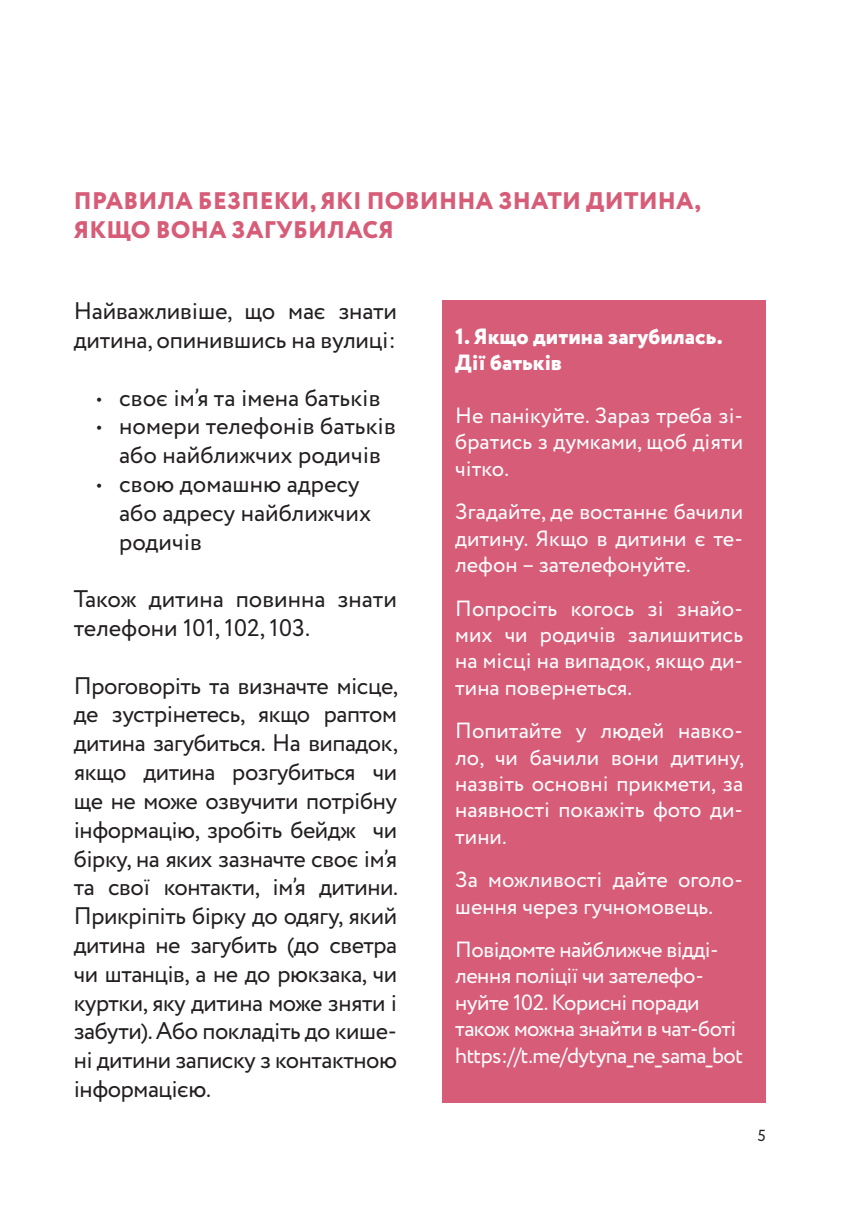
<style>
.page{position:relative;width:868px;height:1225px;background:#fff}
.page>*{position:absolute;margin:0;border:0;box-sizing:border-box;transform-origin:0 0}
.t1{font:24px/28.8px "Circe";color:#231f20}
.t2{font:800 24px/28.8px "Circe";letter-spacing:.01em;color:#d75c78}
.t3{font:22px/26.4px "Circe";color:#fff;text-align:justify}
.t4{font:22px/26.4px "Circe";letter-spacing:-.025em;color:#fff}
.t5{font:800 22px/26.4px "Circe";color:#fff}
.t6{font:16px "Circe";color:#231f20}
</style>
<div class="page">
<div style="left:442px;top:300px;width:323px;height:803px;background:#d75c78"></div>
<p class="t2" style="left:74px;top:188px;width:628px">ПРАВИЛА БЕЗПЕКИ, ЯКІ ПОВИННА ЗНАТИ ДИТИНА,<br>ЯКЩО ВОНА ЗАГУБИЛАСЯ</p>
<p class="t1" style="left:74px;top:297px;width:325px">Найважливіше, що має знати дитина, опинившись на вулиці:</p>
<p class="t1" style="left:96px;top:384px;width:285px">• своє ім’я та імена батьків</p>
<p class="t1" style="left:96px;top:412px;width:301px;text-align:center">• номери телефонів батьків або найближчих родичів</p>
<p class="t1" style="left:119px;top:470px;width:253px;text-indent:-23px">• свою домашню адресу або адресу найближчих родичів</p>
<p class="t1" style="left:74px;top:585px;width:325px">Також дитина повинна знати телефони 101, 102, 103.</p>
<p class="t1" style="left:74px;top:672px;width:326px;text-align:justify">Проговоріть та визначте місце, де зустрінетесь, якщо раптом дитина загубиться. На випадок, якщо дитина розгубиться чи ще не може озвучити потрібну інформацію, зробіть бейдж чи бірку, на яких зазначте своє ім’я та свої контакти, ім’я дитини.<br>Прикріпіть бірку до одягу, який дитина не загубить (до светра чи штанців, а не до рюкзака, чи куртки, яку дитина може зняти і забути). Або покладіть до кише&shy;ні дитини записку з контактною інформацією.</p>
<p class="t5" style="left:455px;top:324px;width:269px">1. Якщо дитина загубилась.<br>Дії батьків</p>
<p class="t3" style="left:455px;top:403px;width:289px">Не панікуйте. Зараз треба зі&shy;братись з думками, щоб діяти чітко.</p>
<p class="t3" style="left:455px;top:499px;width:289px">Згадайте, де востаннє бачили дитину. Якщо в дитини є те&shy;лефон – зателефонуйте.</p>
<p class="t3" style="left:455px;top:595px;width:289px">Попросіть когось зі знайо&shy;мих чи родичів залишитись на місці на випадок, якщо ди&shy;тина повернеться.</p>
<p class="t3" style="left:455px;top:718px;width:290px">Попитайте у людей навко&shy;ло, чи бачили вони дитину, назвіть основні прикмети, за наявності покажіть фото ди&shy;тини.</p>
<p class="t3" style="left:455px;top:867px;width:289px">За можливості дайте оголо&shy;шення через гучномовець.</p>
<p class="t4" style="left:455px;top:937px;width:289px">Повідомте найближче відді&shy;лення поліції чи зателефо&shy;нуйте 102. Корисні поради також можна знайти в чат-боті https://t.me/dytyna_ne_sama_bot</p>
<p class="t6" style="left:757px;top:1125px;width:10px">5</p>
</div>
